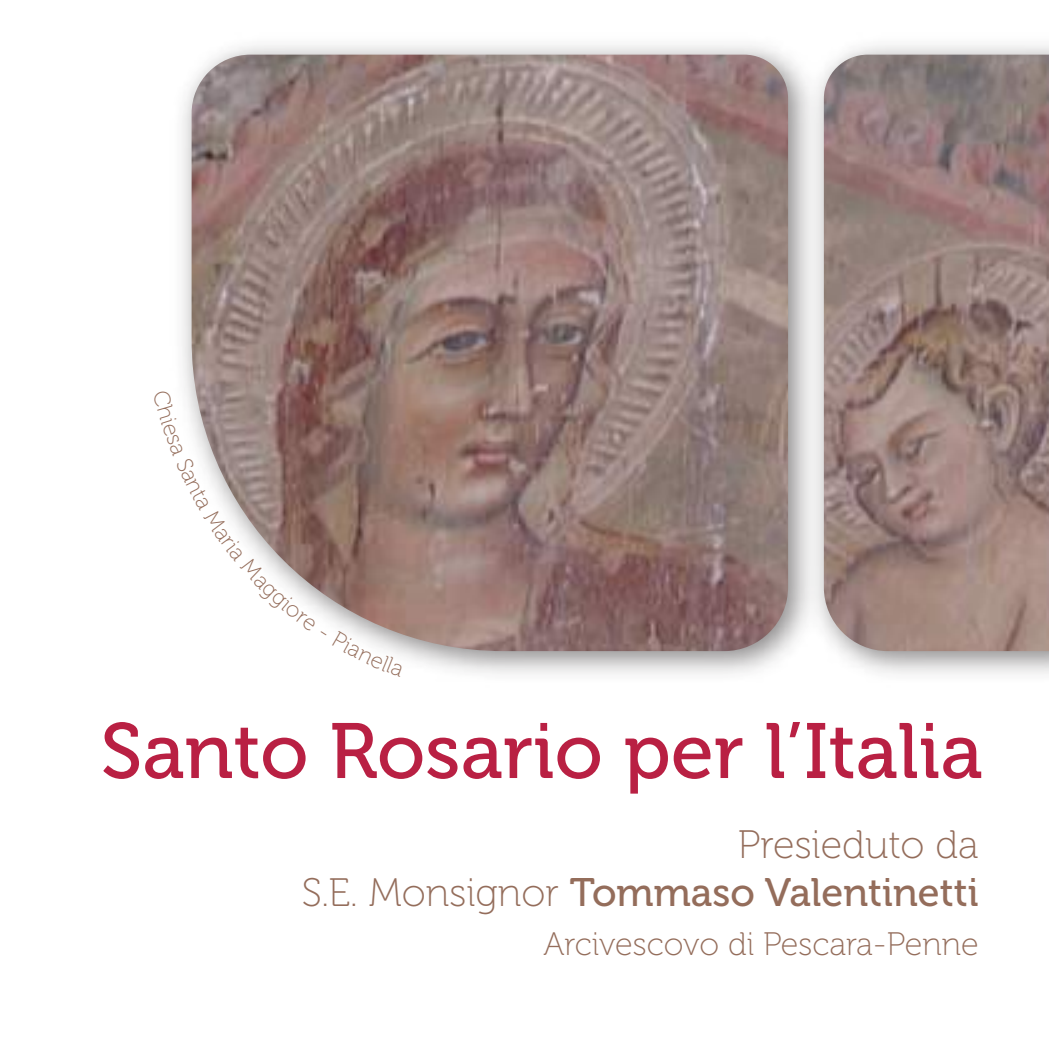
<style>
.page{position:relative;width:1049px;height:1049px;background:#fff}
.page>*{position:absolute;margin:0;border:0;box-sizing:border-box;transform-origin:0 0}
.t1{font:78px "Museo 500";color:#b92043}
.t2{font:39.75px "Museo 500";color:#946d5b}
.t3{font:39.75px "Museo 100";color:#946d5b}
.t4{font:32.5px "Museo 100";color:#946d5b}
.s1{font-family:"Museo 100"}
</style>
<div class="page">
<img style="left:182px;top:45px;width:867px;height:629px">
<img style="left:192px;top:55px;width:857px;height:596px">
<svg style="left:182px;top:390px;width:222px;height:284px"></svg>
<h1 class="t1" style="left:101px;top:708px;width:883px">Santo Rosario per l’Italia</h1>
<p class="t3" style="left:738px;top:824px;width:242px">Presieduto da</p>
<p class="t2" style="left:302px;top:870px;width:678px"><span class="s1">S.E. Monsignor</span> Tommaso Valentinetti</p>
<p class="t4" style="left:543px;top:927px;width:437px">Arcivescovo di Pescara-Penne</p>
</div>
